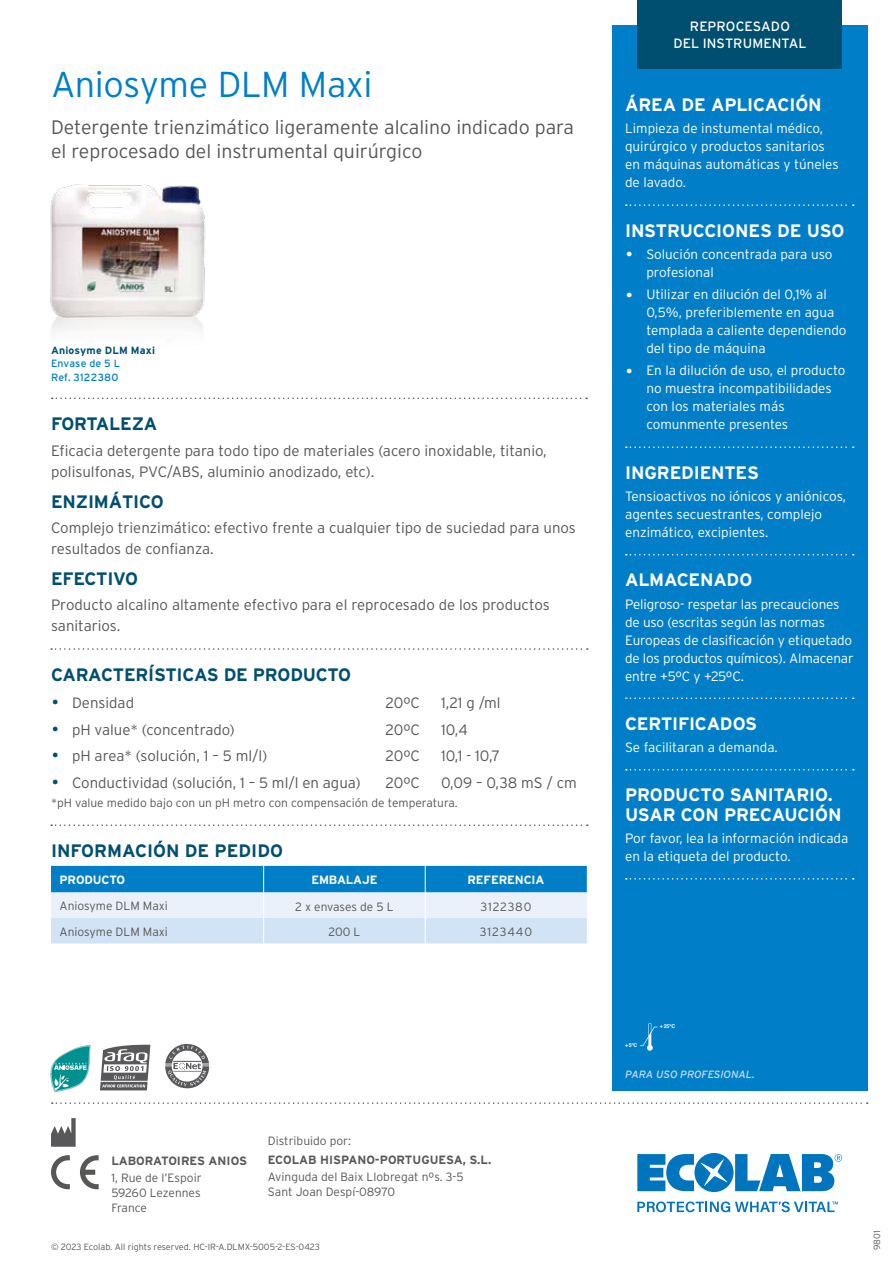
<style>
.page{position:relative;width:893px;height:1263px;background:#fff}
.page>*{position:absolute;margin:0;border:0;box-sizing:border-box;transform-origin:0 0}
.t1{font:300 36px "Interstate";letter-spacing:-.01em;color:#007fc8}
.t2{font:300 19.5px/24px "Interstate";color:#575756}
.t3{font:700 18px/19.5px "Interstate";letter-spacing:-.01em;color:#fff}
.t4{font:700 18px "Interstate";letter-spacing:-.01em;color:#004e70}
.t5{font:300 15px/21px "Interstate";color:#575756}
.t6{font:300 13.5px/18px "Interstate";color:#fff}
.t7{font:13.5px/16.5px "Interstate";letter-spacing:.005em;color:#fff;text-align:center}
.t8{font:300 12px "Interstate";color:#575756}
.t9{font:300 12px/15px "Interstate";color:#58585b}
.t10{font:700 12px "Interstate";color:#58585b}
.t11{font:700 12px "Interstate";letter-spacing:-.01em;color:#fff}
.t12{font:300 12px "Interstate";letter-spacing:.065em;color:#575756}
.t13{font:300 12px "Interstate";letter-spacing:.08em;color:#575756}
.t14{font:10.5px/13.5px "Interstate";letter-spacing:.015em;color:#007fc8}
.t15{font:italic 10.5px "Interstate";color:#c8ddf4}
.t16{font:700 10.5px "Interstate";letter-spacing:.015em;color:#004e70}
.t17{font:300 9px "Interstate";color:#575756}
.t18{font:700 5.25px "Helvetica";color:#fff}
.s1{color:#004e70}
</style>
<div class="page">
<div style="left:612px;top:26px;width:255px;height:1065px;background:#007fc8"></div>
<svg style="left:626px;top:204px;width:228px;height:2px"></svg>
<svg style="left:626px;top:446px;width:228px;height:2px"></svg>
<svg style="left:626px;top:554px;width:228px;height:1px"></svg>
<svg style="left:626px;top:697px;width:228px;height:2px"></svg>
<svg style="left:626px;top:769px;width:228px;height:1px"></svg>
<svg style="left:626px;top:878px;width:228px;height:1px"></svg>
<svg style="left:52px;top:398px;width:535px;height:1px"></svg>
<svg style="left:51px;top:648px;width:537px;height:2px"></svg>
<svg style="left:51px;top:824px;width:537px;height:2px"></svg>
<svg style="left:51px;top:866px;width:536px;height:78px;background:#94c6e8"></svg>
<div style="left:638px;top:0;width:204px;height:68px;background:#004e70"></div>
<img style="left:50px;top:184px;width:155px;height:148px">
<svg style="left:640px;top:1023px;width:18px;height:28px"></svg>
<svg style="left:165px;top:1043px;width:44px;height:46px"></svg>
<svg style="left:100px;top:1044px;width:50px;height:46px"></svg>
<hr style="left:101px;top:1081px;width:47px;height:1px;background:#fff">
<svg style="left:50px;top:1044px;width:41px;height:48px"></svg>
<svg style="left:80px;top:1155px;width:19px;height:34px"></svg>
<svg style="left:51px;top:1155px;width:19px;height:34px"></svg>
<svg style="left:51px;top:1118px;width:25px;height:29px"></svg>
<svg style="left:52px;top:1102px;width:816px;height:2px"></svg>
<svg style="left:637px;top:1153px;width:205px;height:39px"></svg>
<svg style="left:637px;top:1201px;width:201px;height:11px"></svg>
<h1 class="t1" style="left:51px;top:64px;width:323px">Aniosyme DLM Maxi</h1>
<h2 class="t2" style="left:51px;top:115px;width:524px">Detergente trienzimático ligeramente alcalino indicado para el reprocesado del instrumental quirúrgico</h2>
<p class="t16" style="left:51px;top:344px;width:105px">Aniosyme DLM Maxi</p>
<p class="t14" style="left:51px;top:356px;width:71px">Envase de 5 L<br>Ref. 3122380</p>
<h3 class="t4" style="left:51px;top:414px;width:108px">FORTALEZA</h3>
<p class="t5" style="left:51px;top:440px;width:497px">Eficacia detergente para todo tipo de materiales (acero inoxidable, titanio, polisulfonas, PVC/ABS, aluminio anodizado, etc).</p>
<h3 class="t4" style="left:51px;top:491px;width:114px">ENZIMÁTICO</h3>
<p class="t5" style="left:51px;top:517px;width:526px">Complejo trienzimático: efectivo frente a cualquier tipo de suciedad para unos resultados de confianza.</p>
<h3 class="t4" style="left:51px;top:569px;width:89px">EFECTIVO</h3>
<p class="t5" style="left:51px;top:594px;width:500px">Producto alcalino altamente efectivo para el reprocesado de los productos sanitarios.</p>
<h3 class="t4" style="left:51px;top:665px;width:302px">CARACTERÍSTICAS DE PRODUCTO</h3>
<p class="t5" style="left:51px;top:692px;width:85px"><span class="s1">•</span> Densidad</p>
<p class="t5" style="left:386px;top:692px;width:36px">20ºC</p>
<p class="t5" style="left:441px;top:692px;width:61px">1,21 g /ml</p>
<p class="t5" style="left:51px;top:719px;width:185px"><span class="s1">•</span> pH value* (concentrado)</p>
<p class="t5" style="left:386px;top:719px;width:36px">20ºC</p>
<p class="t5" style="left:441px;top:719px;width:28px">10,4</p>
<p class="t5" style="left:51px;top:745px;width:218px"><span class="s1">•</span> pH area* (solución, 1 – 5 ml/l)</p>
<p class="t5" style="left:386px;top:745px;width:36px">20ºC</p>
<p class="t5" style="left:441px;top:745px;width:60px">10,1 - 10,7</p>
<p class="t5" style="left:51px;top:772px;width:311px"><span class="s1">•</span> Conductividad (solución, 1 – 5 ml/l en agua)</p>
<p class="t5" style="left:386px;top:772px;width:36px">20ºC</p>
<p class="t5" style="left:441px;top:772px;width:137px">0,09 – 0,38 mS / cm</p>
<p class="t8" style="left:51px;top:796px;width:408px">*pH value medido bajo con un pH metro con compensación de temperatura.</p>
<h3 class="t4" style="left:51px;top:841px;width:233px">INFORMACIÓN DE PEDIDO</h3>
<p class="t11" style="left:60px;top:873px;width:67px">PRODUCTO</p>
<p class="t11" style="left:311px;top:873px;width:68px">EMBALAJE</p>
<p class="t11" style="left:467px;top:873px;width:79px">REFERENCIA</p>
<p class="t8" style="left:60px;top:899px;width:110px">Aniosyme DLM Maxi</p>
<p class="t8" style="left:295px;top:900px;width:100px">2 x envases de 5 L</p>
<p class="t12" style="left:480px;top:900px;width:53px">3122380</p>
<p class="t8" style="left:60px;top:924px;width:110px">Aniosyme DLM Maxi</p>
<p class="t8" style="left:328px;top:925px;width:34px">200 L</p>
<p class="t13" style="left:480px;top:925px;width:54px">3123440</p>
<p class="t10" style="left:111px;top:1154px;width:137px">LABORATOIRES ANIOS</p>
<p class="t9" style="left:111px;top:1170px;width:92px;text-align:justify">1, Rue de l’Espoir 59260 Lezennes France</p>
<p class="t9" style="left:268px;top:1133px;width:85px">Distribuido por:</p>
<p class="t10" style="left:268px;top:1153px;width:225px">ECOLAB HISPANO-PORTUGUESA, S.L.</p>
<p class="t9" style="left:268px;top:1169px;width:197px">Avinguda del Baix Llobregat nºs. 3-5<br>Sant Joan Despí-08970</p>
<p class="t17" style="left:51px;top:1242px;width:270px">© 2023 Ecolab. All rights reserved. HC-IR-A.DLMX-5005-2-ES-0423</p>
<p class="t7" style="left:673px;top:18px;width:134px">REPROCESADO<br>DEL INSTRUMENTAL</p>
<h3 class="t3" style="left:625px;top:95px;width:198px">ÁREA DE APLICACIÓN</h3>
<p class="t6" style="left:625px;top:120px;width:215px">Limpieza de instumental médico, quirúrgico y productos sanitarios en máquinas automáticas y túneles de lavado.</p>
<h3 class="t3" style="left:625px;top:220px;width:221px">INSTRUCCIONES DE USO</h3>
<p class="t6" style="left:646px;top:245px;width:188px;text-indent:-21px">• Solución concentrada para uso profesional</p>
<p class="t6" style="left:646px;top:285px;width:202px;text-indent:-21px">• Utilizar en dilución del 0,1% al<br>0,5%, preferiblemente en agua templada a caliente dependiendo del tipo de máquina</p>
<p class="t6" style="left:646px;top:362px;width:201px;text-indent:-21px">• En la dilución de uso, el producto no muestra incompatibilidades con los materiales más comunmente presentes</p>
<h3 class="t3" style="left:625px;top:462px;width:135px">INGREDIENTES</h3>
<p class="t6" style="left:625px;top:487px;width:222px">Tensioactivos no iónicos y aniónicos, agentes secuestrantes, complejo enzimático, excipientes.</p>
<h3 class="t3" style="left:625px;top:570px;width:129px">ALMACENADO</h3>
<p class="t6" style="left:625px;top:595px;width:230px">Peligroso- respetar las precauciones de uso (escritas según las normas Europeas de clasificación y etiquetado de los productos químicos). Almacenar entre +5ºC y +25ºC.</p>
<h3 class="t3" style="left:625px;top:713px;width:134px">CERTIFICADOS</h3>
<p class="t6" style="left:625px;top:738px;width:154px">Se facilitaran a demanda.</p>
<h3 class="t3" style="left:625px;top:785px;width:218px">PRODUCTO SANITARIO.<br>USAR CON PRECAUCIÓN</h3>
<p class="t6" style="left:625px;top:829px;width:225px">Por favor, lea la información indicada en la etiqueta del producto.</p>
<p class="t18" style="left:625px;top:1042px;width:14px">+ 5ºC</p>
<p class="t18" style="left:660px;top:1023px;width:17px">+ 25ºC</p>
<p class="t15" style="left:625px;top:1068px;width:131px">PARA USO PROFESIONAL.</p>
<p class="t17" style="left:872px;top:1250px;width:21px;rotate:-90deg">9801</p>
</div>
